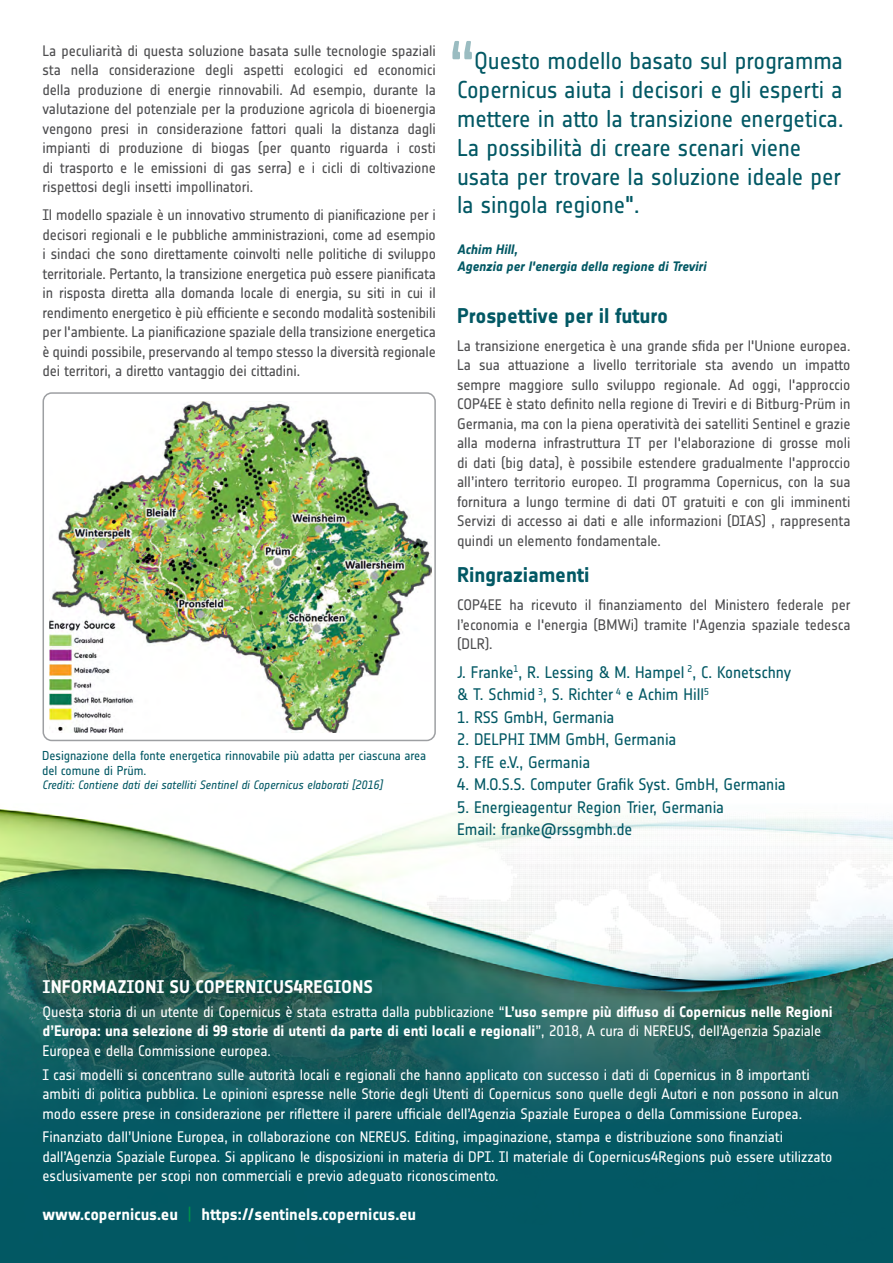
<style>
.page{position:relative;width:893px;height:1263px;background:#fff}
.page>*{position:absolute;margin:0;border:0;box-sizing:border-box;transform-origin:0 0}
.t1{font:24px/28.8px "Notes Esa";letter-spacing:-.005em;color:#025864}
.t2{font:700 21px "Notes Esa";letter-spacing:-.005em;color:#025864}
.t3{font:700 18px "Notes Esa";letter-spacing:.01em;color:#fff}
.t4{font:16.5px/22.5px "Notes Esa";letter-spacing:-.005em;color:#025864}
.t5{font:700 16.5px "Notes Esa";letter-spacing:-.005em;color:#fff}
.t6{font:15px/19.5px "Notes Esa";letter-spacing:-.005em;color:#4d4d4f;text-align:justify}
.t7{font:15px/19.5px "Notes Esa";letter-spacing:-.005em;color:#fff}
.t8{font:italic 700 13.5px/16.2px "Notes Esa";letter-spacing:-.005em;color:#025864}
.t9{font:12.75px/15.3px "Notes Esa";letter-spacing:-.005em;color:#025864}
.t10{font:italic 12px "Notes Esa";letter-spacing:-.005em;color:#025864}
.s1{font-weight:700}
.s2{font-weight:400;color:#009449}
</style>
<div class="page">
<img style="left:0;top:807px;width:893px;height:456px">
<img style="left:49px;top:401px;width:382px;height:332px">
<div style="left:43px;top:392px;width:393px;height:349px;border:2px solid #9d9fa2;border-radius:9px"></div>
<svg style="left:452px;top:41px;width:20px;height:18px"></svg>
<p class="t6" style="left:43px;top:41px;width:395px">La peculiarità di questa soluzione basata sulle tecnologie spaziali sta nella considerazione degli aspetti ecologici ed economici della produzione di energie rinnovabili. Ad esempio, durante la valutazione del potenziale per la produzione agricola di bioenergia vengono presi in considerazione fattori quali la distanza dagli impianti di produzione di biogas (per quanto riguarda i costi di trasporto e le emissioni di gas serra) e i cicli di coltivazione rispettosi degli insetti impollinatori.</p>
<p class="t6" style="left:43px;top:205px;width:395px">Il modello spaziale è un innovativo strumento di pianificazione per i decisori regionali e le pubbliche amministrazioni, come ad esempio i sindaci che sono direttamente coinvolti nelle politiche di sviluppo territoriale. Pertanto, la transizione energetica può essere pianificata in risposta diretta alla domanda locale di energia, su siti in cui il rendimento energetico è più efficiente e secondo modalità sostenibili per l'ambiente. La pianificazione spaziale della transizione energetica è quindi possibile, preservando al tempo stesso la diversità regionale dei territori, a diretto vantaggio dei cittadini.</p>
<p class="t9" style="left:42px;top:748px;width:385px">Designazione della fonte energetica rinnovabile più adatta per ciascuna area del comune di Prüm.</p>
<p class="t10" style="left:42px;top:778px;width:342px">Crediti: Contiene dati dei satelliti Sentinel di Copernicus elaborati [2016]</p>
<h1 class="t1" style="left:457px;top:47px;width:388px;text-indent:17px">Questo modello basato sul programma Copernicus aiuta i decisori e gli esperti a mettere in atto la transizione energetica.<br>La possibilità di creare scenari viene usata per trovare la soluzione ideale per la singola regione".</h1>
<p class="t8" style="left:457px;top:242px;width:251px">Achim Hill,<br>Agenzia per l'energia della regione di Treviri</p>
<h2 class="t2" style="left:457px;top:303px;width:213px">Prospettive per il futuro</h2>
<p class="t6" style="left:457px;top:336px;width:395px">La transizione energetica è una grande sfida per l'Unione europea.<br>La sua attuazione a livello territoriale sta avendo un impatto sempre maggiore sullo sviluppo regionale. Ad oggi, l'approccio COP4EE è stato definito nella regione di Treviri e di Bitburg-Prüm in Germania, ma con la piena operatività dei satelliti Sentinel e grazie alla moderna infrastruttura IT per l'elaborazione di grosse moli di dati (big data), è possibile estendere gradualmente l'approccio all’intero territorio europeo. Il programma Copernicus, con la sua fornitura a lungo termine di dati OT gratuiti e con gli imminenti Servizi di accesso ai dati e alle informazioni (DIAS) , rappresenta quindi un elemento fondamentale.</p>
<h2 class="t2" style="left:457px;top:563px;width:134px">Ringraziamenti</h2>
<p class="t6" style="left:457px;top:595px;width:395px">COP4EE ha ricevuto il finanziamento del Ministero federale per l’economia e l'energia (BMWi) tramite l'Agenzia spaziale tedesca (DLR).</p>
<p class="t4" style="left:457px;top:661px;width:336px">J. Franke<sup>1</sup>, R. Lessing &amp; M. Hampel <sup>2</sup>, C. Konetschny &amp; T. Schmid <sup>3</sup>, S. Richter <sup>4</sup> e Achim Hill<sup>5</sup></p>
<p class="t4" style="left:457px;top:706px;width:159px">1. RSS GmbH, Germania</p>
<p class="t4" style="left:457px;top:728px;width:221px">2. DELPHI IMM GmbH, Germania</p>
<p class="t4" style="left:457px;top:751px;width:135px">3. FfE e.V., Germania</p>
<p class="t4" style="left:457px;top:773px;width:330px">4. M.O.S.S. Computer Grafik Syst. GmbH, Germania</p>
<p class="t4" style="left:457px;top:796px;width:268px">5. Energieagentur Region Trier, Germania<br>Email: franke@rssgmbh.de</p>
<p class="t3" style="left:43px;top:976px;width:332px">INFORMAZIONI SU COPERNICUS4REGIONS</p>
<p class="t7" style="left:43px;top:1002px;width:792px">Questa storia di un utente di Copernicus è stata estratta dalla pubblicazione “<span class="s1">L’uso sempre più diffuso di Copernicus nelle Regioni d’Europa: una selezione di 99 storie di utenti da parte di enti locali e regionali</span>”, 2018, A cura di NEREUS, dell’Agenzia Spaziale<br>Europea e della Commissione europea.</p>
<p class="t7" style="left:43px;top:1065px;width:798px">I casi modelli si concentrano sulle autorità locali e regionali che hanno applicato con successo i dati di Copernicus in 8 importanti ambiti di politica pubblica. Le opinioni espresse nelle Storie degli Utenti di Copernicus sono quelle degli Autori e non possono in alcun modo essere prese in considerazione per riflettere il parere ufficiale dell’Agenzia Spaziale Europea o della Commissione Europea.</p>
<p class="t7" style="left:43px;top:1127px;width:791px">Finanziato dall’Unione Europea, in collaborazione con NEREUS. Editing, impaginazione, stampa e distribuzione sono finanziati dall’Agenzia Spaziale Europea. Si applicano le disposizioni in materia di DPI. Il materiale di Copernicus4Regions può essere utilizzato esclusivamente per scopi non commerciali e previo adeguato riconoscimento.</p>
<p class="t5" style="left:43px;top:1204px;width:375px">www.copernicus.eu <span class="s2">|</span> https://sentinels.copernicus.eu</p>
</div>
